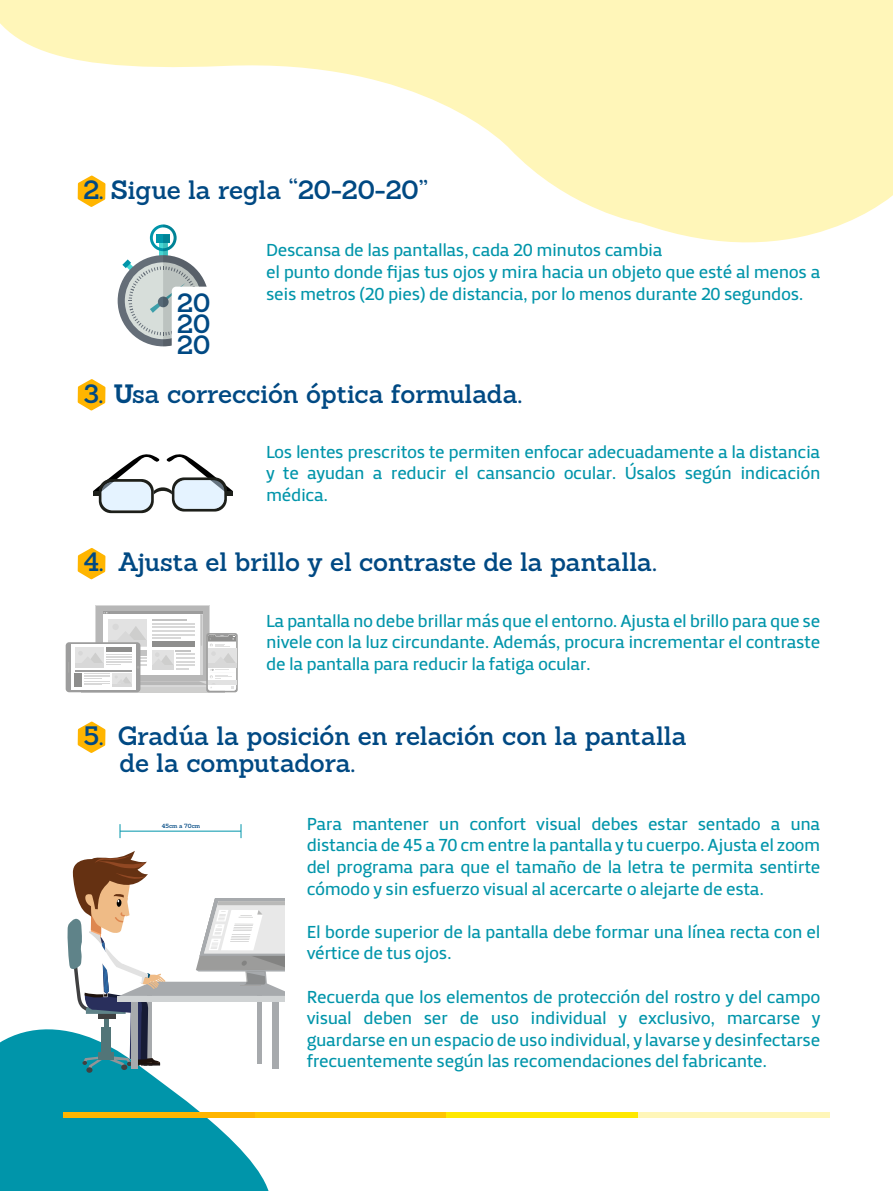
<style>
.page{position:relative;width:893px;height:1191px;background:#fff}
.page>*{position:absolute;margin:0;border:0;box-sizing:border-box;transform-origin:0 0}
.t1{font:600 25.95px/20.9px "Sanchez";letter-spacing:-.005em;color:#004983}
.t2{font:700 25.95px "Sanchez";color:#004983}
.t3{font:18px/21.6px "Priva Two Pro";letter-spacing:-.025em;color:#0095aa;text-align:justify}
.t4{font:600 5.85px "Sanchez";color:#004983}
</style>
<div class="page">
<svg style="left:0;top:1029px;width:269px;height:162px;fill:#0095aa"></svg>
<div style="left:64px;top:1112px;width:191px;height:6px;background:#ffb500"></div>
<div style="left:255px;top:1112px;width:191px;height:6px;background:#ffc500"></div>
<div style="left:446px;top:1112px;width:192px;height:6px;background:#ffe800"></div>
<div style="left:638px;top:1112px;width:191px;height:6px;background:#fff6b9"></div>
<svg style="left:78px;top:379px;width:27px;height:31px"></svg>
<svg style="left:78px;top:548px;width:27px;height:31px"></svg>
<svg style="left:78px;top:721px;width:27px;height:32px"></svg>
<svg style="left:67px;top:851px;width:217px;height:221px"></svg>
<svg style="left:120px;top:824px;width:1px;height:14px"></svg>
<svg style="left:241px;top:824px;width:1px;height:14px"></svg>
<hr style="left:120px;top:830px;width:121px;height:1px;background:#0095aa">
<div style="left:97px;top:606px;width:112px;height:74px;background:#b7b7b7"></div>
<div style="left:103px;top:611px;width:100px;height:64px;background:#fff"></div>
<hr style="left:103px;top:611px;width:100px;height:3px;background:#3c3c3b">
<div style="left:108px;top:619px;width:39px;height:27px;background:#e2e2e2"></div>
<div style="left:112px;top:623px;width:7px;height:7px;background:#d8d8d8;border-radius:50%"></div>
<hr style="left:152px;top:619px;width:35px;height:2px;background:#878787">
<hr style="left:152px;top:623px;width:42px;height:1px;background:#b2b2b2">
<hr style="left:200px;top:614px;width:3px;height:61px;background:#b2b2b2">
<hr style="left:201px;top:614px;width:1px;height:32px;background:#878787">
<div style="left:66px;top:642px;width:74px;height:50px;background:#9d9d9d;border-radius:4px"></div>
<div style="left:71px;top:644px;width:64px;height:46px;background:#fff"></div>
<div style="left:75px;top:647px;width:28px;height:20px;background:#e2e2e2"></div>
<hr style="left:75px;top:663px;width:28px;height:4px;background:#d8d8d8">
<hr style="left:75px;top:670px;width:56px;height:1px;background:#3c3c3b">
<div style="left:75px;top:673px;width:7px;height:13px;background:#8e8e8d"></div>
<svg style="left:78px;top:626px;width:160px;height:66px"></svg>
<svg style="left:93px;top:454px;width:140px;height:59px"></svg>
<svg style="left:122px;top:280px;width:85px;height:66px;background:#b8c0c0"></svg>
<div style="left:172px;top:287px;width:43px;height:75px;background:#fff;border-radius:5px"></div>
<svg style="left:0;top:0;width:893px;height:280px"></svg>
<h1 class="t1" style="left:83px;top:179px;width:346px">2. Sigue la regla “20-20-20”</h1>
<p class="t3" style="left:266px;top:239px;width:556px;text-align:left">Descansa de las pantallas, cada 20 minutos cambia<br>el punto donde fijas tus ojos y mira hacia un objeto que esté al menos a seis metros (20 pies) de distancia, por lo menos durante 20 segundos.</p>
<h1 class="t1" style="left:177px;top:292px;width:35px;text-align:justify">20<br>20<br>20</h1>
<h1 class="t1" style="left:83px;top:383px;width:440px">3. sa corrección óptica formulada.</h1>
<p class="t3" style="left:266px;top:441px;width:556px">Los lentes prescritos te permiten enfocar adecuadamente a la distancia y te ayudan a reducir el cansancio ocular. Úsalos según indicación médica.</p>
<h1 class="t2" style="left:113px;top:375px;width:22px">U</h1>
<h1 class="t1" style="left:83px;top:551px;width:575px">4. Ajusta el brillo y el contraste de la pantalla.</h1>
<p class="t3" style="left:266px;top:609px;width:556px">La pantalla no debe brillar más que el entorno. Ajusta el brillo para que se nivele con la luz circundante. Además, procura incrementar el contraste de la pantalla para reducir la fatiga ocular.</p>
<h1 class="t1" style="left:120px;top:722px;width:569px;line-height:26.8px;text-indent:-36px">5. Gradúa la posición en relación con la pantalla de la computadora.</h1>
<p class="t3" style="left:307px;top:813px;width:515px">Para mantener un confort visual debes estar sentado a una distancia de 45 a 70 cm entre la pantalla y tu cuerpo. Ajusta el zoom del programa para que el tamaño de la letra te permita sentirte cómodo y sin esfuerzo visual al acercarte o alejarte de esta.</p>
<p class="t3" style="left:307px;top:921px;width:515px">El borde superior de la pantalla debe formar una línea recta con el vértice de tus ojos.</p>
<p class="t3" style="left:307px;top:985px;width:515px">Recuerda que los elementos de protección del rostro y del campo visual deben ser de uso individual y exclusivo, marcarse y guardarse en un espacio de uso individual, y lavarse y desinfectarse frecuentemente según las recomendaciones del fabricante.</p>
<p class="t4" style="left:162px;top:822px;width:40px">45cm a 70cm</p>
</div>
